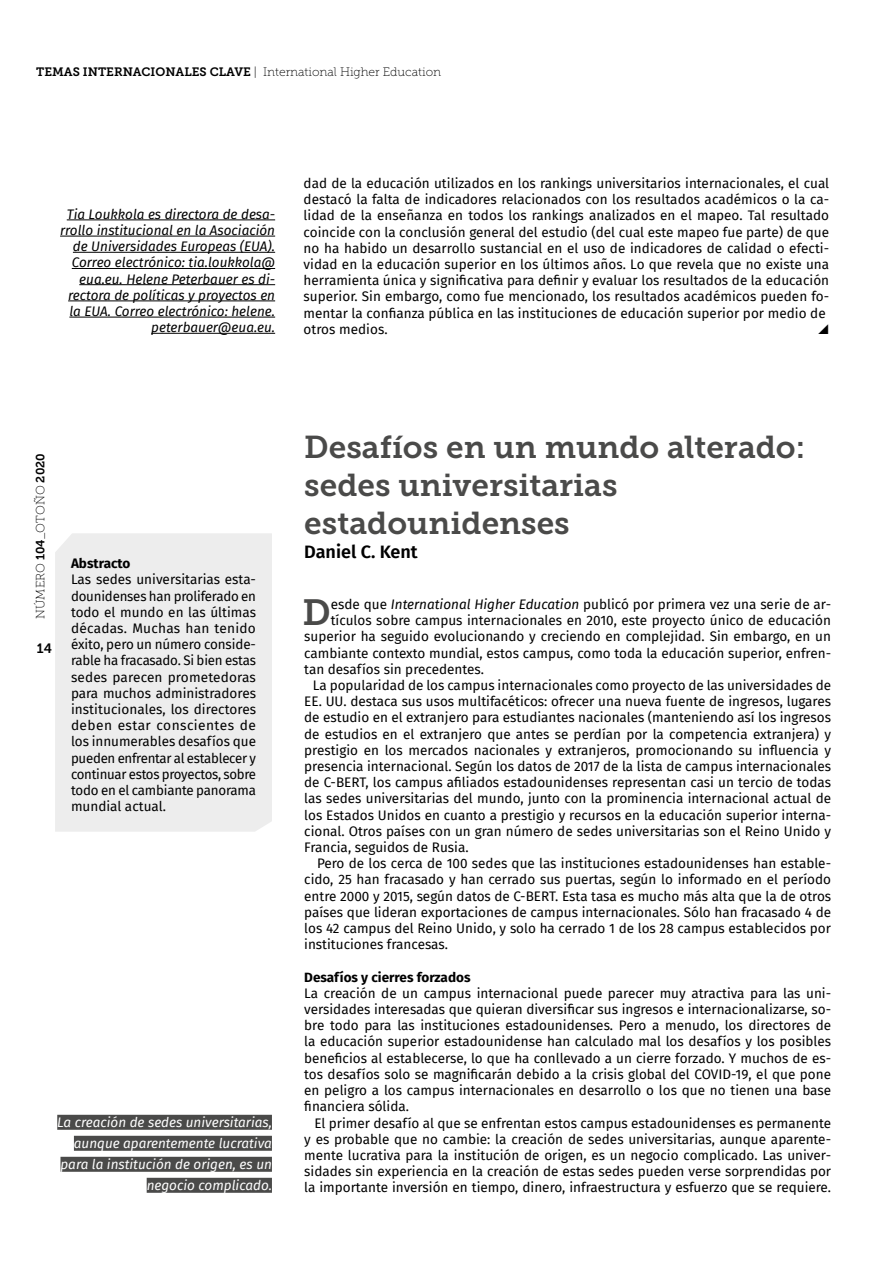
<style>
.page{position:relative;width:893px;height:1263px;background:#fff}
.page>*{position:absolute;margin:0;border:0;box-sizing:border-box;transform-origin:0 0}
.t1{font:36.3px "Museo Slab 700";color:#4a4a49}
.t2{font:31.5px/37.8px "Museo Slab 700";color:#4a4a49}
.t3{font:600 18px "Fira Sans";color:#000}
.t4{font:13.5px/16.2px "Fira Sans";color:#000;text-align:justify}
.t5{font:italic 13.5px/16.2px "Fira Sans";color:#000;text-align:right}
.t6{font:italic 13.5px/21px "Fira Sans";color:#fff;text-align:right}
.t7{font:700 13.5px "Fira Sans";color:#000}
.t8{font:13.5px "Museo Slab 700";color:#000}
.t9{font:12.15px "Museo Slab 100";color:#000}
.t10{font:12px "Museo Slab 100";color:#000}
.s1{font-family:"Museo Slab 700"}
.s2{font-style:italic}
</style>
<div class="page">
<hr style="left:67px;top:220px;width:208px;height:1px;background:#000">
<hr style="left:60px;top:236px;width:215px;height:1px;background:#000">
<hr style="left:73px;top:252px;width:202px;height:1px;background:#000">
<hr style="left:72px;top:268px;width:203px;height:1px;background:#000">
<hr style="left:79px;top:284px;width:196px;height:1px;background:#000">
<hr style="left:68px;top:301px;width:207px;height:1px;background:#000">
<hr style="left:69px;top:317px;width:206px;height:1px;background:#000">
<hr style="left:151px;top:333px;width:124px;height:1px;background:#000">
<div style="left:55px;top:533px;width:217px;height:299px;background:#ededed"></div>
<div style="left:57px;top:1115px;width:215px;height:15px;background:#4a4a49"></div>
<div style="left:74px;top:1136px;width:198px;height:15px;background:#4a4a49"></div>
<div style="left:60px;top:1157px;width:212px;height:15px;background:#4a4a49"></div>
<div style="left:147px;top:1178px;width:125px;height:15px;background:#4a4a49"></div>
<p class="t9" style="left:36px;top:66px;width:406px"><span class="s1">TEMAS INTERNACIONALES CLAVE</span> | International Higher Education</p>
<p class="t5" style="left:60px;top:206px;width:217px">Tia Loukkola es directora de desa&shy;rrollo institucional en la Asociación de Universidades Europeas (EUA).<br>Correo electrónico: tia.loukkola@ eua.eu. Helene Peterbauer es di&shy;rectora de políticas y proyectos en la EUA. Correo electrónico: helene. peterbauer@eua.eu.</p>
<p class="t4" style="left:304px;top:175px;width:527px;text-align:left">dad de la educación utilizados en los rankings universitarios internacionales, el cual destacó la falta de indicadores relacionados con los resultados académicos o la ca&shy;lidad de la enseñanza en todos los rankings analizados en el mapeo. Tal resultado coincide con la conclusión general del estudio (del cual este mapeo fue parte) de que no ha habido un desarrollo sustancial en el uso de indicadores de calidad o efecti&shy;vidad en la educación superior en los últimos años. Lo que revela que no existe una herramienta única y significativa para definir y evaluar los resultados de la educación superior. Sin embargo, como fue mencionado, los resultados académicos pueden fo&shy;mentar la confianza pública en las instituciones de educación superior por medio de otros medios.</p>
<p class="t10" style="left:34px;top:619px;width:167px;rotate:-90deg">NÚMERO <span class="s1">104</span>_OTOÑO <span class="s1">2020</span></p>
<p class="t8" style="left:37px;top:641px;width:17px">14</p>
<p class="t7" style="left:71px;top:552px;width:61px">Abstracto</p>
<p class="t4" style="left:71px;top:571px;width:187px">Las sedes universitarias esta&shy;dounidenses han proliferado en todo el mundo en las últimas décadas. Muchas han tenido éxito, pero un número conside&shy;rable ha fracasado. Si bien estas sedes parecen prometedoras para muchos administradores institucionales, los directores deben estar conscientes de los innumerables desafíos que pueden enfrentar al establecer y continuar estos proyectos, sobre todo en el cambiante panorama mundial actual.</p>
<p class="t6" style="left:57px;top:1111px;width:216px">La creación de sedes universitarias, aunque aparentemente lucrativa para la institución de origen, es un negocio complicado.</p>
<h2 class="t2" style="left:304px;top:428px;width:502px">Desafíos en un mundo alterado: sedes universitarias estadounidenses</h2>
<h3 class="t3" style="left:304px;top:537px;width:115px">Daniel C. Kent</h3>
<h1 class="t1" style="left:302px;top:592px;width:30px">D</h1>
<p class="t4" style="left:331px;top:596px;width:502px">esde que <span class="s2">International Higher Education</span> publicó por primera vez una serie de ar-</p>
<p class="t4" style="left:331px;top:612px;width:502px">tículos sobre campus internacionales en 2010, este proyecto único de educación</p>
<p class="t4" style="left:304px;top:628px;width:528px">superior ha seguido evolucionando y creciendo en complejidad. Sin embargo, en un</p>
<p class="t4" style="left:304px;top:644px;width:528px">cambiante contexto mundial, estos campus, como toda la educación superior, enfren-</p>
<p class="t4" style="left:304px;top:661px;width:181px">tan desafíos sin precedentes.</p>
<p class="t4" style="left:313px;top:677px;width:520px">La popularidad de los campus internacionales como proyecto de las universidades de</p>
<p class="t4" style="left:304px;top:693px;width:528px">EE. UU. destaca sus usos multifacéticos: ofrecer una nueva fuente de ingresos, lugares</p>
<p class="t4" style="left:304px;top:709px;width:528px">de estudio en el extranjero para estudiantes nacionales (manteniendo así los ingresos</p>
<p class="t4" style="left:304px;top:725px;width:528px">de estudios en el extranjero que antes se perdían por la competencia extranjera) y</p>
<p class="t4" style="left:304px;top:742px;width:528px">prestigio en los mercados nacionales y extranjeros, promocionando su influencia y</p>
<p class="t4" style="left:304px;top:758px;width:528px">presencia internacional. Según los datos de 2017 de la lista de campus internacionales</p>
<p class="t4" style="left:304px;top:774px;width:528px">de C-BERT, los campus afiliados estadounidenses representan casi un tercio de todas</p>
<p class="t4" style="left:304px;top:790px;width:528px">las sedes universitarias del mundo, junto con la prominencia internacional actual de</p>
<p class="t4" style="left:304px;top:806px;width:528px">los Estados Unidos en cuanto a prestigio y recursos en la educación superior interna-</p>
<p class="t4" style="left:304px;top:823px;width:528px">cional. Otros países con un gran número de sedes universitarias son el Reino Unido y</p>
<p class="t4" style="left:304px;top:839px;width:166px">Francia, seguidos de Rusia.</p>
<p class="t4" style="left:317px;top:855px;width:516px">Pero de los cerca de 100 sedes que las instituciones estadounidenses han estable-</p>
<p class="t4" style="left:304px;top:871px;width:528px">cido, 25 han fracasado y han cerrado sus puertas, según lo informado en el período</p>
<p class="t4" style="left:304px;top:887px;width:528px">entre 2000 y 2015, según datos de C-BERT. Esta tasa es mucho más alta que la de otros</p>
<p class="t4" style="left:304px;top:904px;width:528px">países que lideran exportaciones de campus internacionales. Sólo han fracasado 4 de</p>
<p class="t4" style="left:304px;top:920px;width:528px">los 42 campus del Reino Unido, y solo ha cerrado 1 de los 28 campus establecidos por</p>
<p class="t4" style="left:304px;top:936px;width:145px">instituciones francesas.</p>
<p class="t7" style="left:304px;top:965px;width:168px">Desafíos y cierres forzados</p>
<p class="t4" style="left:304px;top:985px;width:528px">La creación de un campus internacional puede parecer muy atractiva para las uni&shy;versidades interesadas que quieran diversificar sus ingresos e internacionalizarse, so&shy;bre todo para las instituciones estadounidenses. Pero a menudo, los directores de la educación superior estadounidense han calculado mal los desafíos y los posibles beneficios al establecerse, lo que ha conllevado a un cierre forzado. Y muchos de es&shy;tos desafíos solo se magnificarán debido a la crisis global del COVID-19, el que pone en peligro a los campus internacionales en desarrollo o los que no tienen una base financiera sólida.</p>
<p class="t4" style="left:304px;top:1114px;width:528px;text-indent:10px">El primer desafío al que se enfrentan estos campus estadounidenses es permanente y es probable que no cambie: la creación de sedes universitarias, aunque aparente&shy;mente lucrativa para la institución de origen, es un negocio complicado. Las univer&shy;sidades sin experiencia en la creación de estas sedes pueden verse sorprendidas por la importante inversión en tiempo, dinero, infraestructura y esfuerzo que se requiere.</p>
</div>
